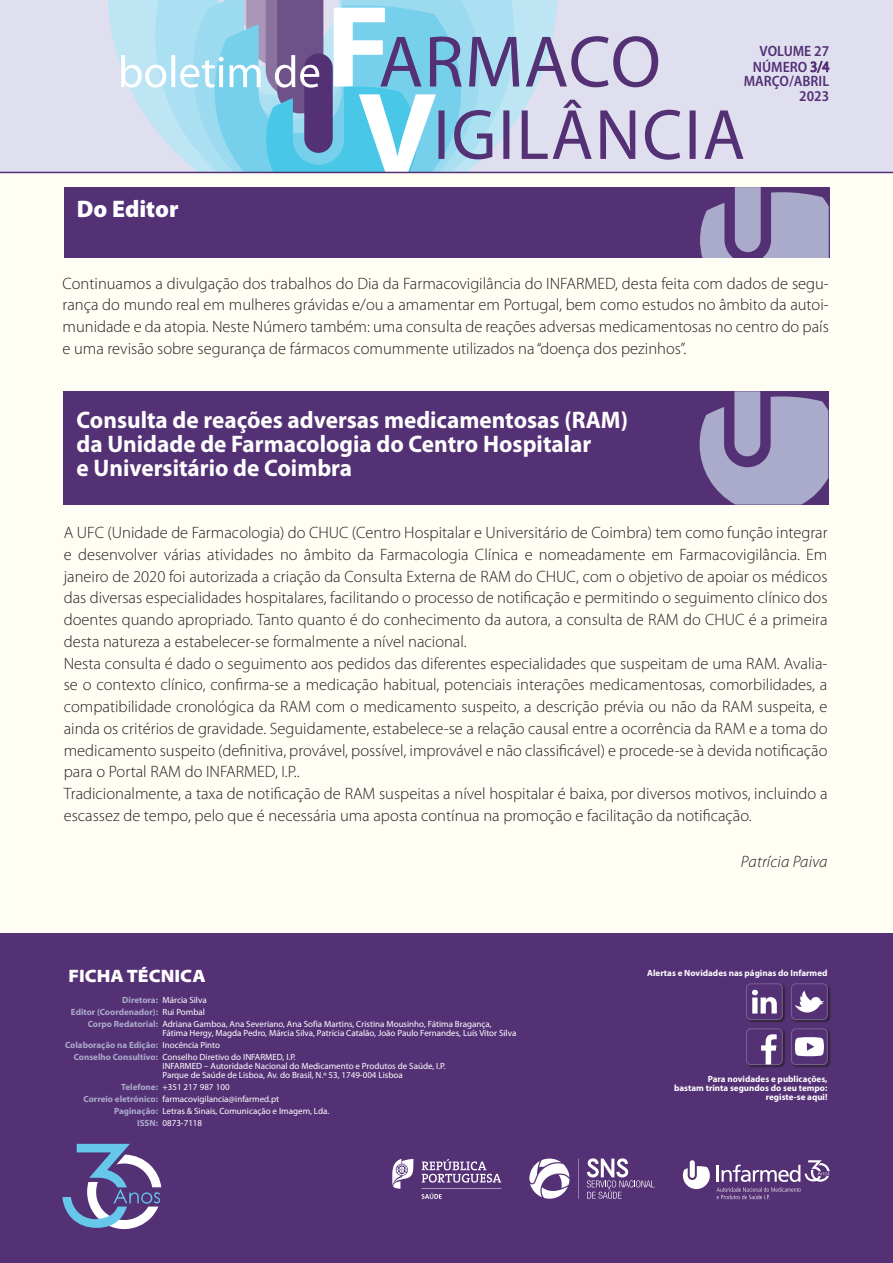
<style>
.page{position:relative;width:893px;height:1263px;background:#fff}
.page>*{position:absolute;margin:0;border:0;box-sizing:border-box;transform-origin:0 0}
.Título_Normal{font:700 24px "Myriad Pro";color:#fff}
.Título_Negrito{font:900 24px "Myriad Pro";color:#fff}
.Ficha_Técnica_Título{font:900 semi-expanded 18px "Myriad Pro";color:#fff}
.Texto_Normal_Itálico{font:300 16.5px/21.8px "Myriad Pro";color:#231f20;text-align:justify}
.Autor{font:300 16.5px/21.8px "Myriad Pro";color:#231f20;text-align:justify}
.Texto_Normal_Itálico-2{font:italic 300 16.5px "Myriad Pro";letter-spacing:.01em;color:#231f20}
.Volume_Número_Mês{font:600 semi-condensed 15px "Myriad Pro";color:#543175}
.Ficha_Técnica{font:9px/9px "Myriad Pro";color:#fff}
.Ficha_Técnica___Linh{font:9px "Myriad Pro";color:#fff}
.Alertas_e_Novidades{font:700 9px "Myriad Pro";color:#fff}
.Ficha_Técnica-2{font:700 9px "Myriad Pro";color:#aaaaca}
.s1{font-weight:400}
.s2{font-weight:700;color:#aaaaca}
.s3{font-weight:400;color:#fff}
</style>
<div class="page">
<div style="left:2px;top:0;width:891px;height:1263px;background:#fffef4"></div>
<div style="left:0;top:0;width:893px;height:173px;background:#e0dfef"></div>
<svg style="left:108px;top:0;width:13px;height:172px"></svg>
<svg style="left:121px;top:0;width:622px;height:172px"></svg>
<hr style="left:0;top:172px;width:893px;height:1px;background:#543175">
<div style="left:64px;top:187px;width:766px;height:70px;background:#543175"></div>
<div style="left:0;top:933px;width:893px;height:330px;background:#543175"></div>
<svg style="left:392px;top:1159px;width:109px;height:40px"></svg>
<div style="left:746px;top:983px;width:40px;height:40px;background:#231f20;opacity:.75"></div>
<div style="left:746px;top:984px;width:36px;height:35px;background:#543175;border-radius:4px"></div>
<div style="left:746px;top:983px;width:36px;height:37px;border:1px solid #7b6192;border-radius:4px"></div>
<svg style="left:752px;top:989px;width:25px;height:25px"></svg>
<div style="left:791px;top:983px;width:40px;height:40px;background:#231f20;opacity:.75"></div>
<div style="left:791px;top:984px;width:36px;height:35px;background:#543175;border-radius:4px"></div>
<div style="left:791px;top:983px;width:36px;height:37px;border:1px solid #7b6192;border-radius:4px"></div>
<svg style="left:795px;top:991px;width:29px;height:21px"></svg>
<div style="left:746px;top:1028px;width:40px;height:40px;background:#231f20;opacity:.75"></div>
<div style="left:746px;top:1029px;width:36px;height:35px;background:#543175;border-radius:4px"></div>
<div style="left:746px;top:1028px;width:36px;height:37px;border:1px solid #7b6192;border-radius:4px"></div>
<svg style="left:761px;top:1034px;width:16px;height:30px"></svg>
<div style="left:791px;top:1028px;width:40px;height:40px;background:#231f20;opacity:.75"></div>
<div style="left:791px;top:1029px;width:36px;height:35px;background:#543175;border-radius:4px"></div>
<div style="left:791px;top:1028px;width:36px;height:37px;border:1px solid #7b6192;border-radius:4px"></div>
<svg style="left:795px;top:1037px;width:29px;height:19px"></svg>
<svg style="left:683px;top:1166px;width:27px;height:23px"></svg>
<div style="left:690px;top:1160px;width:5px;height:18px;background:#fff;border-radius:3px"></div>
<svg style="left:717px;top:1160px;width:113px;height:39px"></svg>
<hr style="left:578px;top:1159px;width:1px;height:40px;background:#fff">
<svg style="left:587px;top:1158px;width:68px;height:41px"></svg>
<svg style="left:529px;top:1158px;width:40px;height:41px"></svg>
<svg style="left:63px;top:1144px;width:98px;height:85px"></svg>
<div style="left:64px;top:391px;width:765px;height:113px;background:#543175"></div>
<svg style="left:700px;top:391px;width:128px;height:114px"></svg>
<svg style="left:700px;top:187px;width:129px;height:70px"></svg>
<p class="Título_Negrito" style="left:77px;top:196px;width:103px">Do Editor</p>
<p class="Volume_Número_Mês" style="left:760px;top:43px;width:71px">VOLUME 27</p>
<p class="Volume_Número_Mês" style="left:753px;top:58px;width:78px">NÚMERO <span class="s1">3/4</span></p>
<p class="Volume_Número_Mês" style="left:744px;top:73px;width:87px">MARÇO/ABRIL</p>
<p class="Volume_Número_Mês" style="left:799px;top:88px;width:31px">2023</p>
<p class="Autor" style="left:63px;top:273px;width:768px">Continuamos a divulgação dos trabalhos do Dia da Farmacovigilância do INFARMED, desta feita com dados de segu&shy;rança do mundo real em mulheres grávidas e/ou a amamentar em Portugal, bem como estudos no âmbito da autoi&shy;munidade e da atopia. Neste Número também: uma consulta de reações adversas medicamentosas no centro do país e uma revisão sobre segurança de fármacos comummente utilizados na “doença dos pezinhos”.</p>
<p class="Título_Normal" style="left:77px;top:406px;width:553px">Consulta de reações adversas medicamentosas (RAM)</p>
<p class="Título_Normal" style="left:77px;top:430px;width:516px">da Unidade de Farmacologia do Centro Hospitalar</p>
<p class="Título_Normal" style="left:77px;top:454px;width:277px">e Universitário de Coimbra</p>
<p class="Texto_Normal_Itálico" style="left:64px;top:522px;width:765px">A UFC (Unidade de Farmacologia) do CHUC (Centro Hospitalar e Universitário de Coimbra) tem como função integrar e desenvolver várias atividades no âmbito da Farmacologia Clínica e nomeadamente em Farmacovigilância. Em janeiro de 2020 foi autorizada a criação da Consulta Externa de RAM do CHUC, com o objetivo de apoiar os médicos das diversas especialidades hospitalares, facilitando o processo de notificação e permitindo o seguimento clínico dos doentes quando apropriado. Tanto quanto é do conhecimento da autora, a consulta de RAM do CHUC é a primeira desta natureza a estabelecer-se formalmente a nível nacional.</p>
<p class="Texto_Normal_Itálico" style="left:64px;top:652px;width:765px">Nesta consulta é dado o seguimento aos pedidos das diferentes especialidades que suspeitam de uma RAM. Avalia&shy;se o contexto clínico, confirma-se a medicação habitual, potenciais interações medicamentosas, comorbilidades, a compatibilidade cronológica da RAM com o medicamento suspeito, a descrição prévia ou não da RAM suspeita, e ainda os critérios de gravidade. Seguidamente, estabelece-se a relação causal entre a ocorrência da RAM e a toma do medicamento suspeito (definitiva, provável, possível, improvável e não classificável) e procede-se à devida notificação para o Portal RAM do INFARMED, I.P..</p>
<p class="Texto_Normal_Itálico" style="left:64px;top:783px;width:765px">Tradicionalmente, a taxa de notificação de RAM suspeitas a nível hospitalar é baixa, por diversos motivos, incluindo a escassez de tempo, pelo que é necessária uma aposta contínua na promoção e facilitação da notificação.</p>
<p class="Texto_Normal_Itálico-2" style="left:741px;top:852px;width:88px">Patrícia Paiva</p>
<p class="Ficha_Técnica_Título" style="left:68px;top:965px;width:139px">FICHA TÉCNICA</p>
<p class="Alertas_e_Novidades" style="left:647px;top:968px;width:182px">Alertas e Novidades nas páginas do Infarmed</p>
<p class="Ficha_Técnica" style="left:122px;top:995px;width:86px"><span class="s2">Diretora:</span> Márcia Silva</p>
<p class="Ficha_Técnica-2" style="left:71px;top:1007px;width:136px">Editor (Coordenador): <span class="s3">Rui Pombal</span></p>
<p class="Ficha_Técnica" style="left:163px;top:1019px;width:355px;text-indent:-75px"><span class="s2">Corpo Redatorial:</span> Adriana Gamboa, Ana Severiano, Ana Sofia Martins, Cristina Mousinho, Fátima Bragança,<br>Fátima Hergy, Magda Pedro, Márcia Silva, Patrícia Catalão, João Paulo Fernandes, Luís Vítor Silva</p>
<p class="Ficha_Técnica-2" style="left:65px;top:1040px;width:157px">Colaboração na Edição: <span class="s3">Inocência Pinto</span></p>
<p class="Ficha_Técnica" style="left:74px;top:1052px;width:224px"><span class="s2">Conselho Consultivo:</span> Conselho Diretivo do INFARMED, I.P.</p>
<p class="Ficha_Técnica___Linh" style="left:163px;top:1061px;width:285px">INFARMED – Autoridade Nacional do Medicamento e Produtos de Saúde, I.P.</p>
<p class="Ficha_Técnica___Linh" style="left:163px;top:1070px;width:242px">Parque de Saúde de Lisboa, Av. do Brasil, N.º 53, 1749-004 Lisboa</p>
<p class="Ficha_Técnica" style="left:121px;top:1082px;width:110px"><span class="s2">Telefone:</span> +351 217 987 100</p>
<p class="Ficha_Técnica" style="left:84px;top:1094px;width:197px"><span class="s2">Correio eletrónico:</span> farmacovigilancia@infarmed.pt</p>
<p class="Ficha_Técnica" style="left:114px;top:1106px;width:217px"><span class="s2">Paginação:</span> Letras &amp; Sinais, Comunicação e Imagem, Lda.</p>
<p class="Ficha_Técnica" style="left:137px;top:1118px;width:67px"><span class="s2">ISSN:</span> 0873-7118</p>
<p class="Alertas_e_Novidades" style="left:708px;top:1074px;width:121px">Para novidades e publicações,</p>
<p class="Alertas_e_Novidades" style="left:674px;top:1083px;width:155px">bastam trinta segundos do seu tempo:</p>
<p class="Alertas_e_Novidades" style="left:766px;top:1092px;width:63px">registe-se aqui!</p>
</div>
